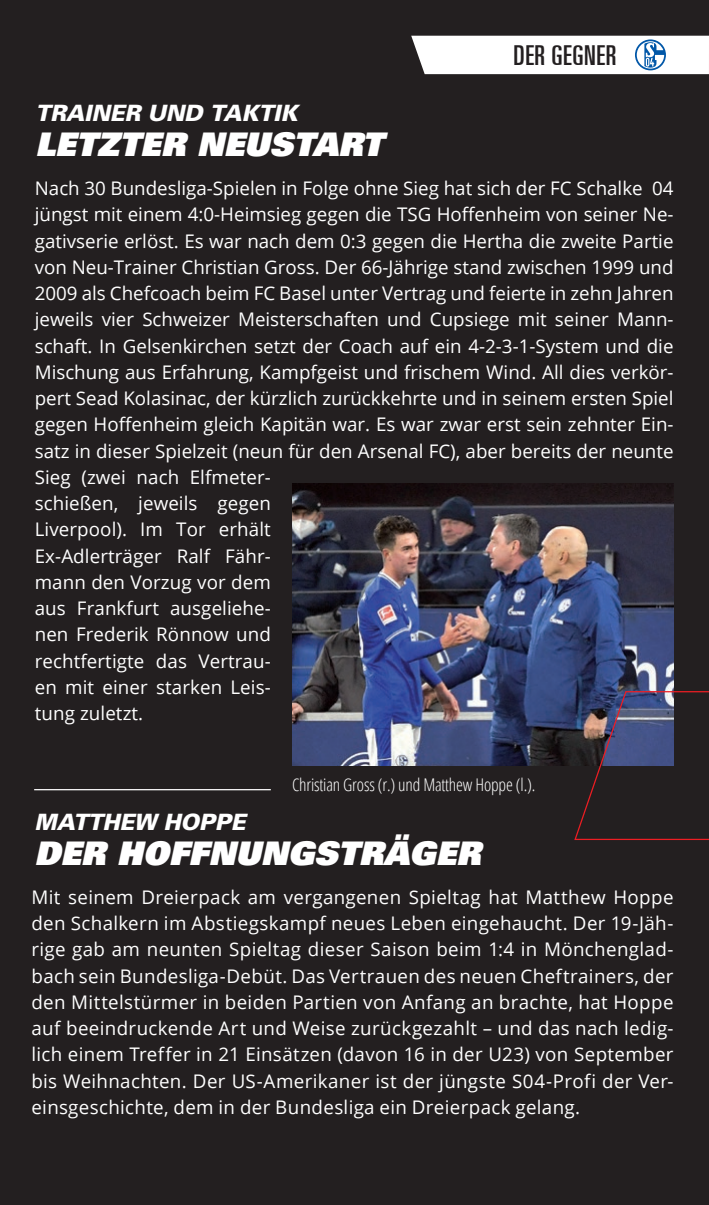
<style>
.page{position:relative;width:709px;height:1205px;background:#231f20}
.page>*{position:absolute;margin:0;border:0;box-sizing:border-box;transform-origin:0 0}
.Headline_30_pt{font:italic 900 32.5px "Univers";color:#fff}
.Headline_30_pt-2{font:ultra-condensed 27.5px "Univers LT";letter-spacing:.02em;color:#231f20}
.Headline_30_pt-3{font:italic 900 22.5px "Univers";letter-spacing:-.01em;color:#fff}
.Fließtext{font:18.75px/26.2px "Open Sans";color:#fff;text-align:justify}
.t1{font:300 condensed 17.5px "Open Sans";letter-spacing:-.01em;color:#fff}
</style>
<div class="page">
<hr style="left:34px;top:789px;width:237px;height:1px;background:#fff">
<svg style="left:411px;top:36px;width:298px;height:38px;background:#f1f3f6"></svg>
<img style="left:292px;top:484px;width:381px;height:281px">
<svg style="left:573px;top:690px;width:136px;height:150px"></svg>
<p class="Headline_30_pt-3" style="left:35px;top:99px;width:264px">TRAINER UND TAKTIK</p>
<p class="Headline_30_pt" style="left:35px;top:123px;width:349px">LETZTER NEUSTART</p>
<p class="Headline_30_pt-2" style="left:513px;top:40px;width:104px">DER GEGNER</p>
<p class="Fließtext" style="left:35px;top:175px;width:640px;text-align:left">Nach 30 Bundesliga-Spielen in Folge ohne Sieg hat sich der FC Schalke 04 jüngst mit einem 4:0-Heimsieg gegen die TSG Hoffenheim von seiner Ne&shy;gativserie erlöst. Es war nach dem 0:3 gegen die Hertha die zweite Partie von Neu-Trainer Christian Gross. Der 66-Jährige stand zwischen 1999 und 2009 als Chefcoach beim FC Basel unter Vertrag und feierte in zehn Jahren jeweils vier Schweizer Meisterschaften und Cupsiege mit seiner Mann&shy;schaft. In Gelsenkirchen setzt der Coach auf ein 4-2-3-1-System und die Mischung aus Erfahrung, Kampfgeist und frischem Wind. All dies verkör&shy;pert Sead Kolasinac, der kürzlich zurückkehrte und in seinem ersten Spiel gegen Hoffenheim gleich Kapitän war. Es war zwar erst sein zehnter Ein&shy;satz in dieser Spielzeit (neun für den Arsenal FC), aber bereits der neunte Sieg (zwei nach Elfmeter-<br>schießen, jeweils gegen<br>Liverpool). Im Tor erhält<br>Ex-Adlerträger Ralf Fähr-<br>mann den Vorzug vor dem<br>aus Frankfurt ausgeliehe-<br>nen Frederik Rönnow und<br>rechtfertigte das Vertrau-<br>en mit einer starken Leis-<br>tung zuletzt.</p>
<p class="t1" style="left:292px;top:773px;width:245px">Christian Gross (r.) und Matthew Hoppe (l.).</p>
<p class="Headline_30_pt-3" style="left:34px;top:808px;width:213px">MATTHEW HOPPE</p>
<p class="Headline_30_pt" style="left:34px;top:831px;width:448px">DER HOFFNUNGSTRÄGER</p>
<p class="Fließtext" style="left:31px;top:883px;width:643px">Mit seinem Dreierpack am vergangenen Spieltag hat Matthew Hoppe den Schalkern im Abstiegskampf neues Leben eingehaucht. Der 19-Jäh&shy;rige gab am neunten Spieltag dieser Saison beim 1:4 in Mönchenglad&shy;bach sein Bundesliga-Debüt. Das Vertrauen des neuen Cheftrainers, der den Mittelstürmer in beiden Partien von Anfang an brachte, hat Hoppe auf beeindruckende Art und Weise zurückgezahlt – und das nach ledig&shy;lich einem Treffer in 21 Einsätzen (davon 16 in der U23) von September bis Weihnachten. Der US-Amerikaner ist der jüngste S04-Profi der Ver&shy;einsgeschichte, dem in der Bundesliga ein Dreierpack gelang.</p>
</div>
